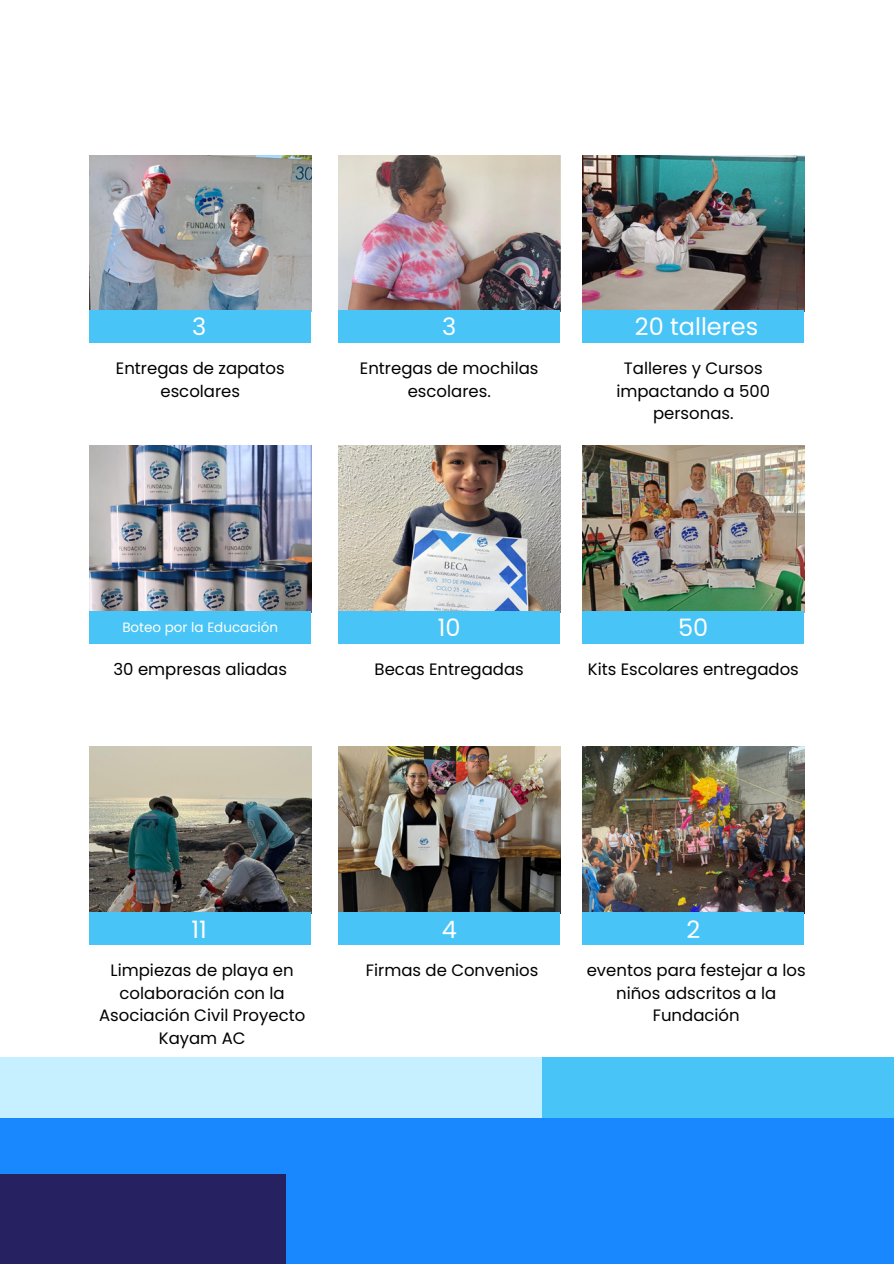
<style>
.page{position:relative;width:894px;height:1264px;background:#fff}
.page>*{position:absolute;margin:0;border:0;box-sizing:border-box;transform-origin:0 0}
.t1{font:24px "Poppins";color:#fff}
.t2{font:16.5px/22.5px "Poppins";color:#000;text-align:center}
.t3{font:13.5px "Poppins";color:#fff}
</style>
<div class="page">
<img style="left:89px;top:155px;width:222px;height:155px">
<img style="left:89px;top:446px;width:222px;height:165px">
<img style="left:89px;top:746px;width:222px;height:166px">
<img style="left:338px;top:155px;width:222px;height:155px">
<img style="left:338px;top:446px;width:222px;height:165px">
<img style="left:338px;top:746px;width:222px;height:166px">
<img style="left:582px;top:155px;width:222px;height:155px">
<img style="left:582px;top:446px;width:222px;height:165px">
<img style="left:582px;top:746px;width:222px;height:166px">
<div style="left:0;top:1057px;width:893px;height:206px;background:#c6f0ff"></div>
<div style="left:0;top:1118px;width:893px;height:145px;background:#1988fe"></div>
<div style="left:0;top:1174px;width:286px;height:89px;background:#262262"></div>
<div style="left:542px;top:1057px;width:351px;height:61px;background:#49c4f6"></div>
<div style="left:89px;top:310px;width:222px;height:32px;background:#49c4f6"></div>
<div style="left:89px;top:611px;width:222px;height:32px;background:#49c4f6"></div>
<div style="left:89px;top:912px;width:222px;height:32px;background:#49c4f6"></div>
<div style="left:338px;top:310px;width:222px;height:32px;background:#49c4f6"></div>
<div style="left:338px;top:611px;width:222px;height:32px;background:#49c4f6"></div>
<div style="left:338px;top:912px;width:222px;height:32px;background:#49c4f6"></div>
<div style="left:582px;top:310px;width:222px;height:32px;background:#49c4f6"></div>
<div style="left:582px;top:611px;width:222px;height:32px;background:#49c4f6"></div>
<div style="left:582px;top:912px;width:222px;height:32px;background:#49c4f6"></div>
<p class="t1" style="left:192px;top:309px;width:16px">3</p>
<h2 class="t1" style="left:442px;top:309px;width:16px">3</h2>
<p class="t1" style="left:634px;top:309px;width:125px">20 talleres</p>
<h2 class="t2" style="left:116px;top:357px;width:170px">Entregas de zapatos escolares</h2>
<h2 class="t2" style="left:360px;top:357px;width:180px">Entregas de mochilas escolares.</h2>
<p class="t2" style="left:616px;top:357px;width:155px">Talleres y Cursos impactando a 500 personas.</p>
<h2 class="t3" style="left:122px;top:618px;width:157px">Boteo por la Educación</h2>
<p class="t1" style="left:437px;top:611px;width:24px">10</p>
<h2 class="t1" style="left:678px;top:611px;width:32px">50</h2>
<p class="t2" style="left:113px;top:658px;width:175px">30 empresas aliadas</p>
<p class="t2" style="left:374px;top:658px;width:151px">Becas Entregadas</p>
<p class="t2" style="left:587px;top:658px;width:212px">Kits Escolares entregados</p>
<p class="t1" style="left:191px;top:912px;width:17px">11</p>
<h2 class="t1" style="left:441px;top:912px;width:17px">4</h2>
<h1 class="t1" style="left:686px;top:912px;width:15px">2</h1>
<h2 class="t2" style="left:99px;top:959px;width:207px">Limpiezas de playa en colaboración con la<br>Asociación Civil Proyecto<br>Kayam AC</h2>
<h2 class="t2" style="left:366px;top:959px;width:174px">Firmas de Convenios</h2>
<h2 class="t2" style="left:586px;top:959px;width:220px">eventos para festejar a los niños adscritos a la<br>Fundación</h2>
</div>
